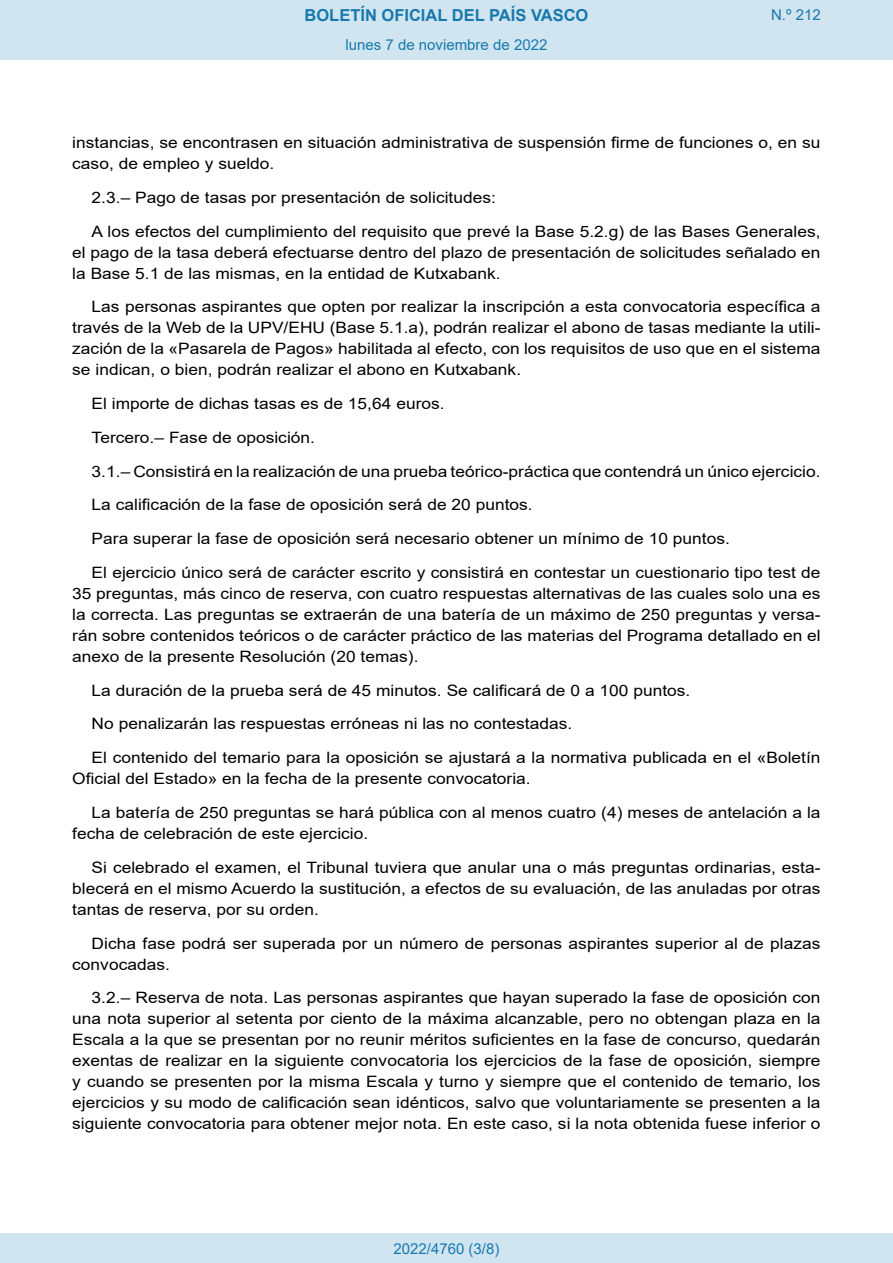
<style>
.page{position:relative;width:893px;height:1263px;background:#fff}
.page>*{position:absolute;margin:0;border:0;box-sizing:border-box;transform-origin:0 0}
.t1{font:700 16.5px "Arial";color:#1879ad}
.BOPVDetalle{font:15.6px/21px "Arial";color:#000;text-align:justify;scale:1.11 1}
.Paginacion_Centro{font:15px "Arial";color:#1879ad}
</style>
<div class="page">
<div style="left:0;top:0;width:893px;height:60px;background:#d0e5f0"></div>
<div style="left:0;top:1233px;width:893px;height:30px;background:#d0e5f0"></div>
<p class="t1" style="left:305px;top:3px;width:285px">BOLETÍN OFICIAL DEL PAÍS VASCO</p>
<p class="Paginacion_Centro" style="left:346px;top:35px;width:203px">lunes 7 de noviembre de 2022</p>
<p class="Paginacion_Centro" style="left:771px;top:5px;width:51px">N.º 212</p>
<p class="BOPVDetalle" style="left:72px;top:132px;width:676px">instancias, se encontrasen en situación administrativa de suspensión firme de funciones o, en su caso, de empleo y sueldo.</p>
<p class="BOPVDetalle" style="left:92px;top:187px;width:366px">2.3.– Pago de tasas por presentación de solicitudes:</p>
<p class="BOPVDetalle" style="left:72px;top:221px;width:676px;text-indent:19px">A los efectos del cumplimiento del requisito que prevé la Base 5.2.g) de las Bases Generales, el pago de la tasa deberá efectuarse dentro del plazo de presentación de solicitudes señalado en la Base 5.1 de las mismas, en la entidad de Kutxabank.</p>
<p class="BOPVDetalle" style="left:72px;top:296px;width:676px;text-indent:19px">Las personas aspirantes que opten por realizar la inscripción a esta convocatoria específica a través de la Web de la UPV/EHU (Base 5.1.a), podrán realizar el abono de tasas mediante la utili&shy;zación de la «Pasarela de Pagos» habilitada al efecto, con los requisitos de uso que en el sistema se indican, o bien, podrán realizar el abono en Kutxabank.</p>
<p class="BOPVDetalle" style="left:92px;top:393px;width:320px">El importe de dichas tasas es de 15,64 euros.</p>
<p class="BOPVDetalle" style="left:92px;top:427px;width:203px">Tercero.– Fase de oposición.</p>
<p class="BOPVDetalle" style="left:92px;top:461px;width:658px">3.1.– Consistirá en la realización de una prueba teórico-práctica que contendrá un único ejercicio.</p>
<p class="BOPVDetalle" style="left:92px;top:494px;width:399px">La calificación de la fase de oposición será de 20 puntos.</p>
<p class="BOPVDetalle" style="left:92px;top:528px;width:577px">Para superar la fase de oposición será necesario obtener un mínimo de 10 puntos.</p>
<p class="BOPVDetalle" style="left:72px;top:562px;width:676px;text-indent:19px">El ejercicio único será de carácter escrito y consistirá en contestar un cuestionario tipo test de 35 preguntas, más cinco de reserva, con cuatro respuestas alternativas de las cuales solo una es la correcta. Las preguntas se extraerán de una batería de un máximo de 250 preguntas y versa&shy;rán sobre contenidos teóricos o de carácter práctico de las materias del Programa detallado en el anexo de la presente Resolución (20 temas).</p>
<p class="BOPVDetalle" style="left:92px;top:680px;width:541px">La duración de la prueba será de 45 minutos. Se calificará de 0 a 100 puntos.</p>
<p class="BOPVDetalle" style="left:92px;top:713px;width:435px">No penalizarán las respuestas erróneas ni las no contestadas.</p>
<p class="BOPVDetalle" style="left:72px;top:747px;width:676px;text-indent:19px">El contenido del temario para la oposición se ajustará a la normativa publicada en el «Boletín<br>Oficial del Estado» en la fecha de la presente convocatoria.</p>
<p class="BOPVDetalle" style="left:72px;top:802px;width:676px;text-indent:19px">La batería de 250 preguntas se hará pública con al menos cuatro (4) meses de antelación a la fecha de celebración de este ejercicio.</p>
<p class="BOPVDetalle" style="left:72px;top:857px;width:676px;text-indent:19px">Si celebrado el examen, el Tribunal tuviera que anular una o más preguntas ordinarias, esta&shy;blecerá en el mismo Acuerdo la sustitución, a efectos de su evaluación, de las anuladas por otras tantas de reserva, por su orden.</p>
<p class="BOPVDetalle" style="left:72px;top:932px;width:676px;text-indent:19px">Dicha fase podrá ser superada por un número de personas aspirantes superior al de plazas convocadas.</p>
<p class="BOPVDetalle" style="left:72px;top:987px;width:676px;text-indent:19px">3.2.– Reserva de nota. Las personas aspirantes que hayan superado la fase de oposición con una nota superior al setenta por ciento de la máxima alcanzable, pero no obtengan plaza en la Escala a la que se presentan por no reunir méritos suficientes en la fase de concurso, quedarán exentas de realizar en la siguiente convocatoria los ejercicios de la fase de oposición, siempre y cuando se presenten por la misma Escala y turno y siempre que el contenido de temario, los ejercicios y su modo de calificación sean idénticos, salvo que voluntariamente se presenten a la siguiente convocatoria para obtener mejor nota. En este caso, si la nota obtenida fuese inferior o</p>
<p class="Paginacion_Centro" style="left:393px;top:1238px;width:107px">2022/4760 (3/8)</p>
</div>
